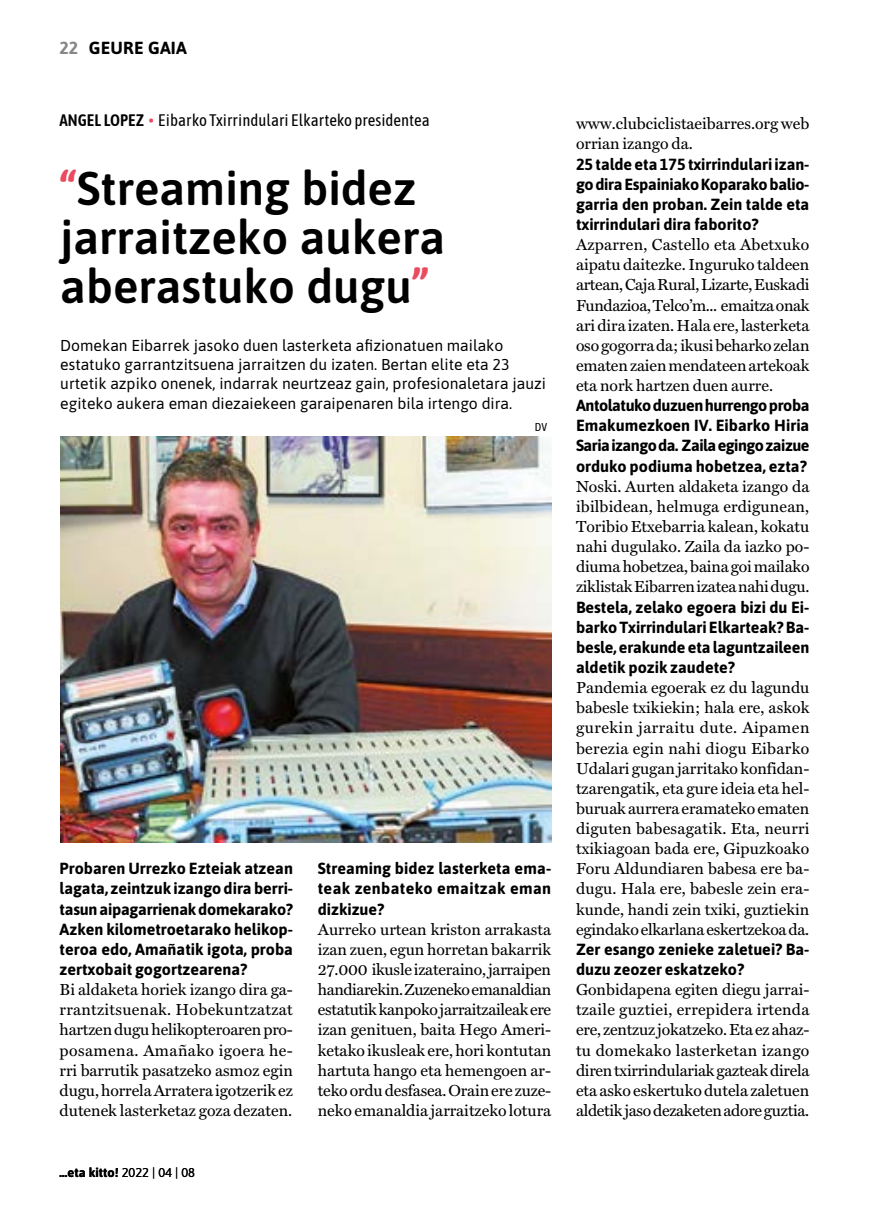
<style>
.page{position:relative;width:869px;height:1216px;background:#fff}
.page>*{position:absolute;margin:0;border:0;box-sizing:border-box;transform-origin:0 0}
.t1{font:600 47.25px/49px "Asap";color:#000}
.t2{font:700 17.5px "Asap";letter-spacing:.01em;color:#000}
.t3{font:16.62px "Asap Condensed";color:#000}
.t4{font:16.1px/20.1px "Miller Text Roman";letter-spacing:-.005em;color:#000;text-align:justify}
.t5{font:700 16.1px/20.1px "Asap";color:#000;text-align:justify}
.t6{font:15.75px/19.2px "Asap";color:#000}
.t7{font:700 12.78px "Asap";color:#000}
.t8{font:11.38px "Asap Condensed";color:#000}
.s1{color:#878787}
.s2{font-weight:600}
.s3{color:#ea4b5e}
.s4{font-weight:400}
</style>
<div class="page">
<img style="left:60px;top:436px;width:491px;height:406px">
<p class="t2" style="left:60px;top:36px;width:129px"><span class="s1">22</span> GEURE GAIA</p>
<p class="t3" style="left:60px;top:109px;width:371px"><span class="s2">ANGEL LOPEZ</span> <span class="s3">•</span> Eibarko Txirrindulari Elkarteko presidentea</p>
<h1 class="t1" style="left:60px;top:161px;width:386px"><span class="s3">“</span>Streaming bidez jarraitzeko aukera aberastuko dugu<span class="s3">”</span></h1>
<p class="t6" style="left:60px;top:335px;width:487px">Domekan Eibarrek jasoko duen lasterketa afizionatuen mailako estatuko garrantzitsuena jarraitzen du izaten. Bertan elite eta 23 urtetik azpiko onenek, indarrak neurtzeaz gain, profesionaletara jauzi egiteko aukera eman diezaiekeen garaipenaren bila irtengo dira.</p>
<p class="t8" style="left:534px;top:420px;width:14px">DV</p>
<p class="t5" style="left:60px;top:857px;width:235px">Probaren Urrezko Ezteiak atzean lagata, zeintzuk izango dira berri&shy;tasun aipagarrienak domekarako?<br>Azken kilometroetarako helikop&shy;teroa edo, Amañatik igota, proba zertxobait gogortzearena?</p>
<p class="t4" style="left:60px;top:979px;width:235px">Bi aldaketa horiek izango dira ga&shy;rrantzitsuenak. Hobekuntzatzat hartzen dugu helikopteroaren pro&shy;posamena. Amañako igoera he&shy;rri barrutik pasatzeko asmoz egin dugu, horrela Arratera igotzerik ez dutenek lasterketaz goza dezaten.</p>
<p class="t7" style="left:60px;top:1162px;width:137px">…eta kitto! <span class="s4">2022 | 04 | 08</span></p>
<p class="t5" style="left:317px;top:857px;width:235px">Streaming bidez lasterketa ema&shy;teak zenbateko emaitzak eman dizkizue?</p>
<p class="t4" style="left:317px;top:919px;width:235px">Aurreko urtean kriston arrakasta izan zuen, egun horretan bakarrik 27.000 ikusle izateraino, jarraipen handiarekin. Zuzeneko emanaldian estatutik kanpoko jarraitzaileak ere izan genituen, baita Hego Ameri&shy;ketako ikusleak ere, hori kontutan hartuta hango eta hemengoen ar&shy;teko ordu desfasea. Orain ere zuze&shy;neko emanaldia jarraitzeko lotura</p>
<p class="t4" style="left:575px;top:114px;width:235px">www.clubciclistaeibarres.org web orrian izango da.</p>
<p class="t5" style="left:575px;top:153px;width:235px">25 talde eta 175 txirrindulari izan&shy;go dira Espainiako Koparako balio&shy;garria den proban. Zein talde eta txirrindulari dira faborito?</p>
<p class="t4" style="left:575px;top:234px;width:235px">Azparren, Castello eta Abetxuko aipatu daitezke. Inguruko taldeen artean, Caja Rural, Lizarte, Euskadi Fundazioa, Telco’m... emaitza onak ari dira izaten. Hala ere, lasterketa oso gogorra da; ikusi beharko zelan ematen zaien mendateen artekoak eta nork hartzen duen aurre.</p>
<p class="t5" style="left:575px;top:395px;width:235px">Antolatuko duzuen hurrengo proba Emakumezkoen IV. Eibarko Hiria Saria izango da. Zaila egingo zaizue orduko podiuma hobetzea, ezta?</p>
<p class="t4" style="left:575px;top:476px;width:235px">Noski. Aurten aldaketa izango da ibilbidean, helmuga erdigunean, Toribio Etxebarria kalean, kokatu nahi dugulako. Zaila da iazko po&shy;diuma hobetzea, baina goi mailako ziklistak Eibarren izatea nahi dugu.</p>
<p class="t5" style="left:575px;top:596px;width:235px">Bestela, zelako egoera bizi du Ei&shy;barko Txirrindulari Elkarteak? Ba&shy;besle, erakunde eta laguntzaileen aldetik pozik zaudete?</p>
<p class="t4" style="left:575px;top:677px;width:235px">Pandemia egoerak ez du lagundu babesle txikiekin; hala ere, askok gurekin jarraitu dute. Aipamen berezia egin nahi diogu Eibarko Udalari gugan jarritako konfidan&shy;tzarengatik, eta gure ideia eta hel&shy;buruak aurrera eramateko ematen diguten babesagatik. Eta, neurri txikiagoan bada ere, Gipuzkoako Foru Aldundiaren babesa ere ba&shy;dugu. Hala ere, babesle zein era&shy;kunde, handi zein txiki, guztiekin egindako elkarlana eskertzekoa da.</p>
<p class="t5" style="left:575px;top:938px;width:235px">Zer esango zenieke zaletuei? Ba&shy;duzu zeozer eskatzeko?</p>
<p class="t4" style="left:575px;top:979px;width:235px">Gonbidapena egiten diegu jarrai&shy;tzaile guztiei, errepidera irtenda ere, zentzuz jokatzeko. Eta ez ahaz&shy;tu domekako lasterketan izango diren txirrindulariak gazteak direla eta asko eskertuko dutela zaletuen aldetik jaso dezaketen adore guztia.</p>
</div>
